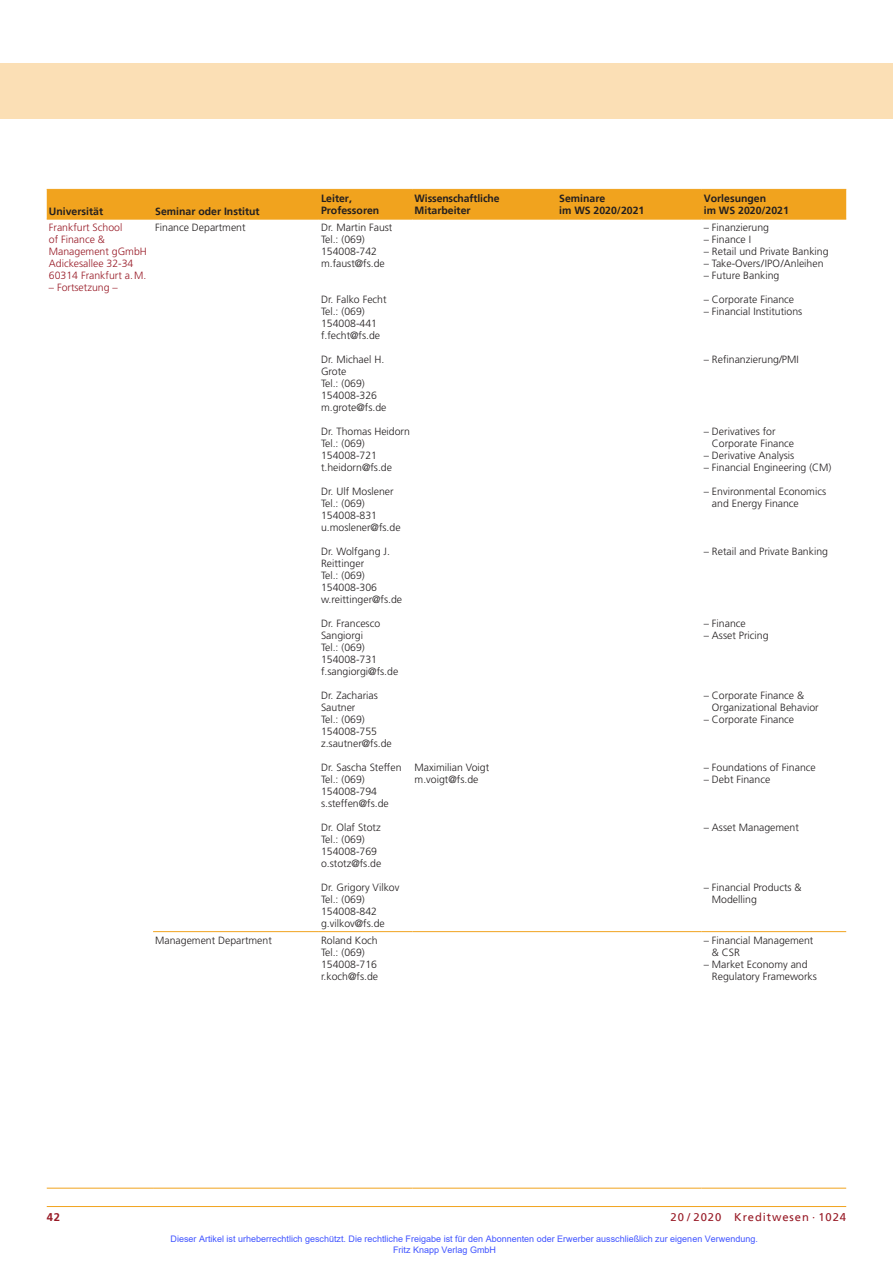
<style>
.page{position:relative;width:893px;height:1263px;background:#fff}
.page>*{position:absolute;margin:0;border:0;box-sizing:border-box;transform-origin:0 0}
.t1{font:11.25px "Frutiger";letter-spacing:.08em;color:#981a26}
.t2{font:700 11.25px "Frutiger";color:#981a26}
.t3{font:300 10.5px/12px "Frutiger";color:#231f20}
.t4{font:700 10.5px/12px "Frutiger";color:#231f20}
.t5{font:300 10.5px/12px "Frutiger";color:#981a26}
.t6{font:9px/10.8px "Arial";color:#4054ff}
</style>
<div class="page">
<hr style="left:47px;top:1206px;width:799px;height:1px;background:#f1a31e">
<div style="left:0;top:64px;width:893px;height:55px;background:#fbdfb5"></div>
<div style="left:47px;top:190px;width:799px;height:29px;background:#f1a31e"></div>
<hr style="left:47px;top:1188px;width:106px;height:1px;background:#f1a31e">
<hr style="left:47px;top:189px;width:106px;height:1px;background:#f1a31e">
<hr style="left:153px;top:189px;width:166px;height:1px;background:#f1a31e">
<hr style="left:319px;top:189px;width:93px;height:1px;background:#f1a31e">
<hr style="left:412px;top:189px;width:145px;height:1px;background:#f1a31e">
<hr style="left:557px;top:189px;width:145px;height:1px;background:#f1a31e">
<hr style="left:702px;top:189px;width:144px;height:1px;background:#f1a31e">
<hr style="left:47px;top:219px;width:106px;height:1px;background:#f1a31e">
<hr style="left:153px;top:219px;width:166px;height:1px;background:#f1a31e">
<hr style="left:319px;top:219px;width:93px;height:1px;background:#f1a31e">
<hr style="left:412px;top:219px;width:145px;height:1px;background:#f1a31e">
<hr style="left:557px;top:219px;width:145px;height:1px;background:#f1a31e">
<hr style="left:702px;top:219px;width:144px;height:1px;background:#f1a31e">
<hr style="left:153px;top:1188px;width:166px;height:1px;background:#f1a31e">
<hr style="left:319px;top:1188px;width:93px;height:1px;background:#f1a31e">
<hr style="left:412px;top:1188px;width:145px;height:1px;background:#f1a31e">
<hr style="left:557px;top:1188px;width:145px;height:1px;background:#f1a31e">
<hr style="left:702px;top:1188px;width:144px;height:1px;background:#f1a31e">
<hr style="left:153px;top:931px;width:166px;height:1px;background:#f1a31e">
<hr style="left:319px;top:931px;width:93px;height:1px;background:#f1a31e">
<hr style="left:412px;top:931px;width:145px;height:1px;background:#f1a31e">
<hr style="left:557px;top:931px;width:145px;height:1px;background:#f1a31e">
<hr style="left:702px;top:931px;width:144px;height:1px;background:#f1a31e">
<p class="t4" style="left:49px;top:206px;width:56px">Universität</p>
<p class="t4" style="left:155px;top:206px;width:106px">Seminar oder Institut</p>
<p class="t4" style="left:321px;top:193px;width:60px">Leiter,<br>Professoren</p>
<p class="t4" style="left:415px;top:193px;width:86px">Wissenschaftliche<br>Mitarbeiter</p>
<p class="t4" style="left:559px;top:193px;width:87px">Seminare<br>im WS 2020/2021</p>
<p class="t4" style="left:704px;top:193px;width:87px">Vorlesungen<br>im WS 2020/2021</p>
<p class="t5" style="left:49px;top:222px;width:100px">Frankfurt School<br>of Finance &amp;<br>Management gGmbH<br>Adickesallee 32-34<br>60314 Frankfurt a.M.</p>
<p class="t5" style="left:49px;top:282px;width:70px">– Fortsetzung –</p>
<p class="t3" style="left:155px;top:222px;width:92px">Finance Department</p>
<p class="t3" style="left:321px;top:222px;width:73px">Dr. Martin Faust<br>Tel.: (069)<br>154008-742 m.faust@fs.de</p>
<p class="t3" style="left:321px;top:294px;width:67px">Dr. Falko Fecht<br>Tel.: (069)<br>154008-441 f.fecht@fs.de</p>
<p class="t3" style="left:321px;top:354px;width:67px">Dr. Michael H.<br>Grote<br>Tel.: (069)<br>154008-326 m.grote@fs.de</p>
<p class="t3" style="left:321px;top:426px;width:91px">Dr. Thomas Heidorn<br>Tel.: (069)<br>154008-721 t.heidorn@fs.de</p>
<p class="t3" style="left:321px;top:486px;width:81px">Dr. Ulf Moslener<br>Tel.: (069)<br>154008-831 u.moslener@fs.de</p>
<p class="t3" style="left:321px;top:546px;width:83px">Dr. Wolfgang J.<br>Reittinger<br>Tel.: (069)<br>154008-306 w.reittinger@fs.de</p>
<p class="t3" style="left:321px;top:618px;width:79px">Dr. Francesco<br>Sangiorgi<br>Tel.: (069)<br>154008-731 f.sangiorgi@fs.de</p>
<p class="t3" style="left:321px;top:690px;width:72px">Dr. Zacharias<br>Sautner<br>Tel.: (069)<br>154008-755 z.sautner@fs.de</p>
<p class="t3" style="left:321px;top:762px;width:82px">Dr. Sascha Steffen<br>Tel.: (069)<br>154008-794 s.steffen@fs.de</p>
<p class="t3" style="left:321px;top:822px;width:62px">Dr. Olaf Stotz<br>Tel.: (069)<br>154008-769 o.stotz@fs.de</p>
<p class="t3" style="left:321px;top:882px;width:80px">Dr. Grigory Vilkov<br>Tel.: (069)<br>154008-842 g.vilkov@fs.de</p>
<p class="t3" style="left:415px;top:762px;width:76px">Maximilian Voigt m.voigt@fs.de</p>
<p class="t3" style="left:704px;top:222px;width:67px">– Finanzierung</p>
<p class="t3" style="left:704px;top:234px;width:49px">– Finance I</p>
<p class="t3" style="left:704px;top:246px;width:126px">– Retail und Private Banking</p>
<p class="t3" style="left:704px;top:258px;width:121px">– Take-Overs/IPO/Anleihen</p>
<p class="t3" style="left:704px;top:270px;width:77px">– Future Banking</p>
<p class="t3" style="left:704px;top:294px;width:92px">– Corporate Finance</p>
<p class="t3" style="left:704px;top:306px;width:100px">– Financial Institutions</p>
<p class="t3" style="left:704px;top:354px;width:97px">– Refinanzierung/PMI</p>
<p class="t3" style="left:712px;top:426px;width:84px;text-indent:-8px">– Derivatives for<br>Corporate Finance</p>
<p class="t3" style="left:704px;top:450px;width:92px">– Derivative Analysis</p>
<p class="t3" style="left:704px;top:462px;width:129px">– Financial Engineering (CM)</p>
<p class="t3" style="left:712px;top:486px;width:116px;text-indent:-8px">– Environmental Economics and Energy Finance</p>
<p class="t3" style="left:704px;top:546px;width:126px">– Retail and Private Banking</p>
<p class="t3" style="left:704px;top:618px;width:43px">– Finance</p>
<p class="t3" style="left:704px;top:630px;width:66px">– Asset Pricing</p>
<p class="t3" style="left:712px;top:690px;width:108px;text-indent:-8px">– Corporate Finance &amp;<br>Organizational Behavior</p>
<p class="t3" style="left:704px;top:714px;width:92px">– Corporate Finance</p>
<p class="t3" style="left:704px;top:762px;width:114px">– Foundations of Finance</p>
<p class="t3" style="left:704px;top:774px;width:68px">– Debt Finance</p>
<p class="t3" style="left:704px;top:822px;width:97px">– Asset Management</p>
<p class="t3" style="left:712px;top:882px;width:91px;text-indent:-8px">– Financial Products &amp;<br>Modelling</p>
<p class="t3" style="left:155px;top:934px;width:118px">Management Department</p>
<p class="t3" style="left:321px;top:934px;width:59px">Roland Koch<br>Tel.: (069)<br>154008-716 r.koch@fs.de</p>
<p class="t3" style="left:712px;top:934px;width:103px;text-indent:-8px">– Financial Management &amp; CSR</p>
<p class="t3" style="left:712px;top:958px;width:106px;text-indent:-8px">– Market Economy and<br>Regulatory Frameworks</p>
<p class="t2" style="left:47px;top:1211px;width:15px">42</p>
<p class="t1" style="left:671px;top:1211px;width:177px">20 / 2020 Kreditwesen · 1024</p>
<p class="t6" style="left:393px;top:1233px;width:366px;text-indent:-223px">Dieser Artikel ist urheberrechtlich geschützt. Die rechtliche Freigabe ist für den Abonnenten oder Erwerber ausschließlich zur eigenen Verwendung.<br>Fritz Knapp Verlag GmbH</p>
</div>
